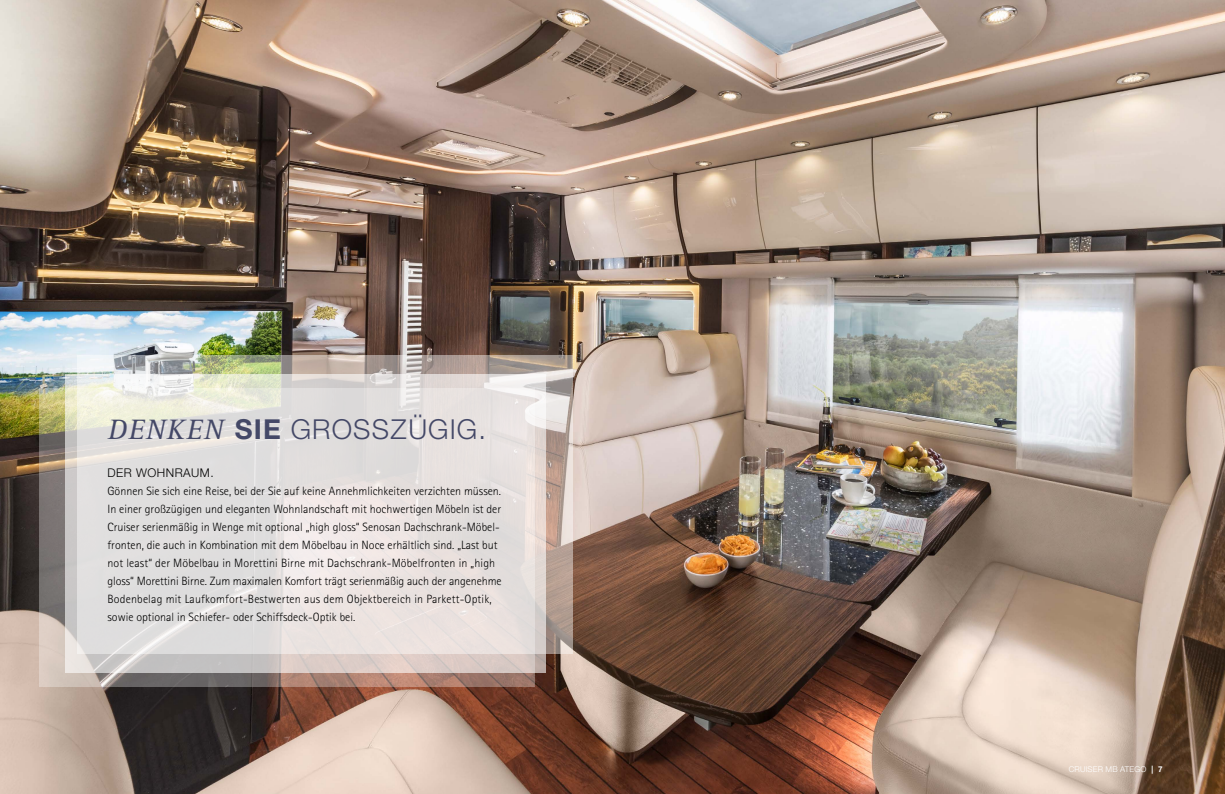
<style>
.page{position:relative;width:1225px;height:794px;background:#fff}
.page>*{position:absolute;margin:0;border:0;box-sizing:border-box;transform-origin:0 0}
.t1{font:300 27.5px "Helvetica Neue";letter-spacing:.04em;color:#444867}
.t2{font:300 12px/18px "Rotis Sans Serif";color:#000}
.t3{font:300 12px "Helvetica Neue";letter-spacing:.04em;color:#000}
.t4{font:300 8px "Helvetica Neue";letter-spacing:.02em;color:#fff}
.s1{font-family:"Rotis Serif";font-weight:400;font-style:italic;font-size:29px}
.s2{font-weight:700}
</style>
<div class="page">
<img style="left:0;top:0;width:1225px;height:794px">
<svg style="left:77px;top:355px;width:496px;height:298px"></svg>
<svg style="left:39px;top:388px;width:496px;height:298px;fill:#e1dedd"></svg>
<h1 class="t1" style="left:107px;top:412px;width:380px"><span class="s1">DENKEN</span> <span class="s2">SIE</span> GROSSZÜGIG.</h1>
<p class="t3" style="left:107px;top:465px;width:108px">DER WOHNRAUM.</p>
<p class="t2" style="left:107px;top:481px;width:396px">Gönnen Sie sich eine Reise, bei der Sie auf keine Annehmlichkeiten verzichten müssen.<br>In einer großzügigen und eleganten Wohnlandschaft mit hochwertigen Möbeln ist der Cruiser serienmäßig in Wenge mit optional „high gloss“ Senosan Dachschrank-Möbel&shy;fronten, die auch in Kombination mit dem Möbelbau in Noce erhältlich sind. „Last but not least“ der Möbelbau in Morettini Birne mit Dachschrank-Möbelfronten in „high gloss“ Morettini Birne. Zum maximalen Komfort trägt serienmäßig auch der angenehme Bodenbelag mit Laufkomfort-Bestwerten aus dem Objektbereich in Parkett-Optik, sowie optional in Schiefer- oder Schiffsdeck-Optik bei.</p>
<p class="t4" style="left:1068px;top:764px;width:95px">CRUISER MB ATEGO <span class="s2">| 7</span></p>
</div>
